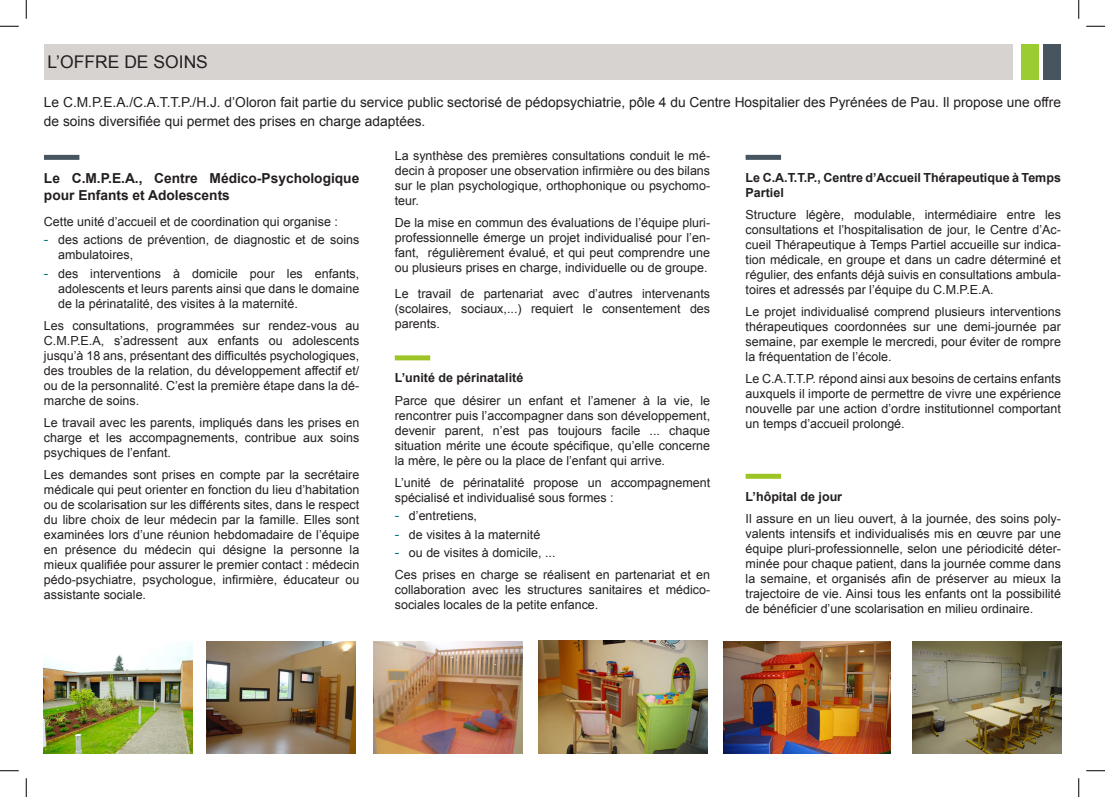
<style>
.page{position:relative;width:1105px;height:797px;background:#fff}
.page>*{position:absolute;margin:0;border:0;box-sizing:border-box;transform-origin:0 0}
.Titre_2{font:17.5px "Arial";color:#231f20}
.t1{font:13.75px/18.8px "Arial";color:#231f20}
.t2{font:700 13.75px/16.5px "Arial";color:#231f20}
.t3{font:12.5px/15px "Arial";color:#231f20;text-align:justify}
.t4{font:700 12.5px/15px "Arial";color:#231f20}
.s1{font-size:13.75px;color:#007b76}
</style>
<div class="page">
<div style="left:44px;top:44px;width:968px;height:35px;background:#d7d3d0"></div>
<div style="left:1043px;top:44px;width:18px;height:35px;background:#475560"></div>
<div style="left:1021px;top:44px;width:17px;height:35px;background:#9bcc32"></div>
<div style="left:44px;top:155px;width:35px;height:5px;background:#475560"></div>
<div style="left:746px;top:155px;width:35px;height:5px;background:#475560"></div>
<div style="left:746px;top:474px;width:35px;height:5px;background:#9cc425"></div>
<div style="left:395px;top:355px;width:35px;height:5px;background:#9cc425"></div>
<img style="left:44px;top:642px;width:149px;height:111px">
<img style="left:207px;top:641px;width:149px;height:112px">
<img style="left:373px;top:641px;width:149px;height:112px">
<img style="left:538px;top:640px;width:169px;height:113px">
<img style="left:723px;top:641px;width:168px;height:112px">
<img style="left:912px;top:641px;width:149px;height:112px">
<svg style="left:0;top:25px;width:19px;height:2px"></svg>
<svg style="left:1086px;top:25px;width:19px;height:2px"></svg>
<svg style="left:0;top:770px;width:19px;height:1px"></svg>
<svg style="left:1086px;top:770px;width:19px;height:1px"></svg>
<svg style="left:25px;top:0;width:2px;height:19px"></svg>
<svg style="left:25px;top:778px;width:2px;height:19px"></svg>
<svg style="left:1078px;top:0;width:1px;height:19px"></svg>
<svg style="left:1078px;top:778px;width:1px;height:19px"></svg>
<p class="Titre_2" style="left:48px;top:50px;width:162px">L’OFFRE DE SOINS</p>
<p class="t1" style="left:44px;top:93px;width:1018px">Le C.M.P.E.A./C.A.T.T.P./H.J. d’Oloron fait partie du service public sectorisé de pédopsychiatrie, pôle 4 du Centre Hospitalier des Pyrénées de Pau. Il propose une offre de soins diversifiée qui permet des prises en charge adaptées.</p>
<p class="t2" style="left:44px;top:171px;width:317px">Le C.M.P.E.A., Centre Médico-Psychologique pour Enfants et Adolescents</p>
<p class="t3" style="left:44px;top:214px;width:295px">Cette unité d’accueil et de coordination qui organise :</p>
<p class="t3" style="left:58px;top:232px;width:303px;text-indent:-14px"><span class="s1">-</span> des actions de prévention, de diagnostic et de soins ambulatoires,</p>
<p class="t3" style="left:58px;top:266px;width:303px;text-indent:-14px"><span class="s1">-</span> des interventions à domicile pour les enfants, adolescents et leurs parents ainsi que dans le domaine de la périnatalité, des visites à la maternité.</p>
<p class="t3" style="left:44px;top:318px;width:317px">Les consultations, programmées sur rendez-vous au C.M.P.E.A, s’adressent aux enfants ou adolescents jusqu’à 18 ans, présentant des difficultés psychologiques, des troubles de la relation, du développement affectif et/ ou de la personnalité. C’est la première étape dans la dé&shy;marche de soins.</p>
<p class="t3" style="left:44px;top:415px;width:317px">Le travail avec les parents, impliqués dans les prises en charge et les accompagnements, contribue aux soins psychiques de l’enfant.</p>
<p class="t3" style="left:44px;top:467px;width:317px">Les demandes sont prises en compte par la secrétaire médicale qui peut orienter en fonction du lieu d’habitation ou de scolarisation sur les différents sites, dans le respect du libre choix de leur médecin par la famille. Elles sont examinées lors d’une réunion hebdomadaire de l’équipe en présence du médecin qui désigne la personne la mieux qualifiée pour assurer le premier contact : médecin pédo-psychiatre, psychologue, infirmière, éducateur ou assistante sociale.</p>
<p class="t3" style="left:395px;top:148px;width:317px">La synthèse des premières consultations conduit le mé&shy;decin à proposer une observation infirmière ou des bilans sur le plan psychologique, orthophonique ou psychomo&shy;teur.</p>
<p class="t3" style="left:395px;top:215px;width:317px">De la mise en commun des évaluations de l’équipe pluri&shy;professionnelle émerge un projet individualisé pour l’en&shy;fant, régulièrement évalué, et qui peut comprendre une ou plusieurs prises en charge, individuelle ou de groupe.</p>
<p class="t3" style="left:395px;top:286px;width:317px">Le travail de partenariat avec d’autres intervenants (scolaires, sociaux,...) requiert le consentement des parents.</p>
<p class="t4" style="left:395px;top:371px;width:130px">L’unité de périnatalité</p>
<p class="t3" style="left:395px;top:393px;width:317px">Parce que désirer un enfant et l’amener à la vie, le rencontrer puis l’accompagner dans son développement, devenir parent, n’est pas toujours facile ... chaque situation mérite une écoute spécifique, qu’elle concerne la mère, le père ou la place de l’enfant qui arrive.</p>
<p class="t3" style="left:395px;top:475px;width:317px">L’unité de périnatalité propose un accompagnement spécialisé et individualisé sous formes :</p>
<p class="t3" style="left:395px;top:508px;width:84px"><span class="s1">-</span> d’entretiens,</p>
<p class="t3" style="left:395px;top:527px;width:147px"><span class="s1">-</span> de visites à la maternité</p>
<p class="t3" style="left:395px;top:545px;width:162px"><span class="s1">-</span> ou de visites à domicile, ...</p>
<p class="t3" style="left:395px;top:567px;width:317px">Ces prises en charge se réalisent en partenariat et en collaboration avec les structures sanitaires et médico&shy;sociales locales de la petite enfance.</p>
<p class="t4" style="left:746px;top:170px;width:317px">Le C.A.T.T.P., Centre d’Accueil Thérapeutique à Temps<br>Partiel</p>
<p class="t3" style="left:746px;top:207px;width:317px">Structure légère, modulable, intermédiaire entre les consultations et l’hospitalisation de jour, le Centre d’Ac&shy;cueil Thérapeutique à Temps Partiel accueille sur indica&shy;tion médicale, en groupe et dans un cadre déterminé et régulier, des enfants déjà suivis en consultations ambula&shy;toires et adressés par l’équipe du C.M.P.E.A.</p>
<p class="t3" style="left:746px;top:304px;width:317px">Le projet individualisé comprend plusieurs interventions thérapeutiques coordonnées sur une demi-journée par semaine, par exemple le mercredi, pour éviter de rompre la fréquentation de l’école.</p>
<p class="t3" style="left:746px;top:371px;width:317px">Le C.A.T.T.P. répond ainsi aux besoins de certains enfants auxquels il importe de permettre de vivre une expérience nouvelle par une action d’ordre institutionnel comportant un temps d’accueil prolongé.</p>
<p class="t4" style="left:746px;top:489px;width:98px">L’hôpital de jour</p>
<p class="t3" style="left:746px;top:511px;width:317px">Il assure en un lieu ouvert, à la journée, des soins poly&shy;valents intensifs et individualisés mis en œuvre par une équipe pluri-professionnelle, selon une périodicité déter&shy;minée pour chaque patient, dans la journée comme dans la semaine, et organisés afin de préserver au mieux la trajectoire de vie. Ainsi tous les enfants ont la possibilité de bénéficier d’une scolarisation en milieu ordinaire.</p>
</div>
